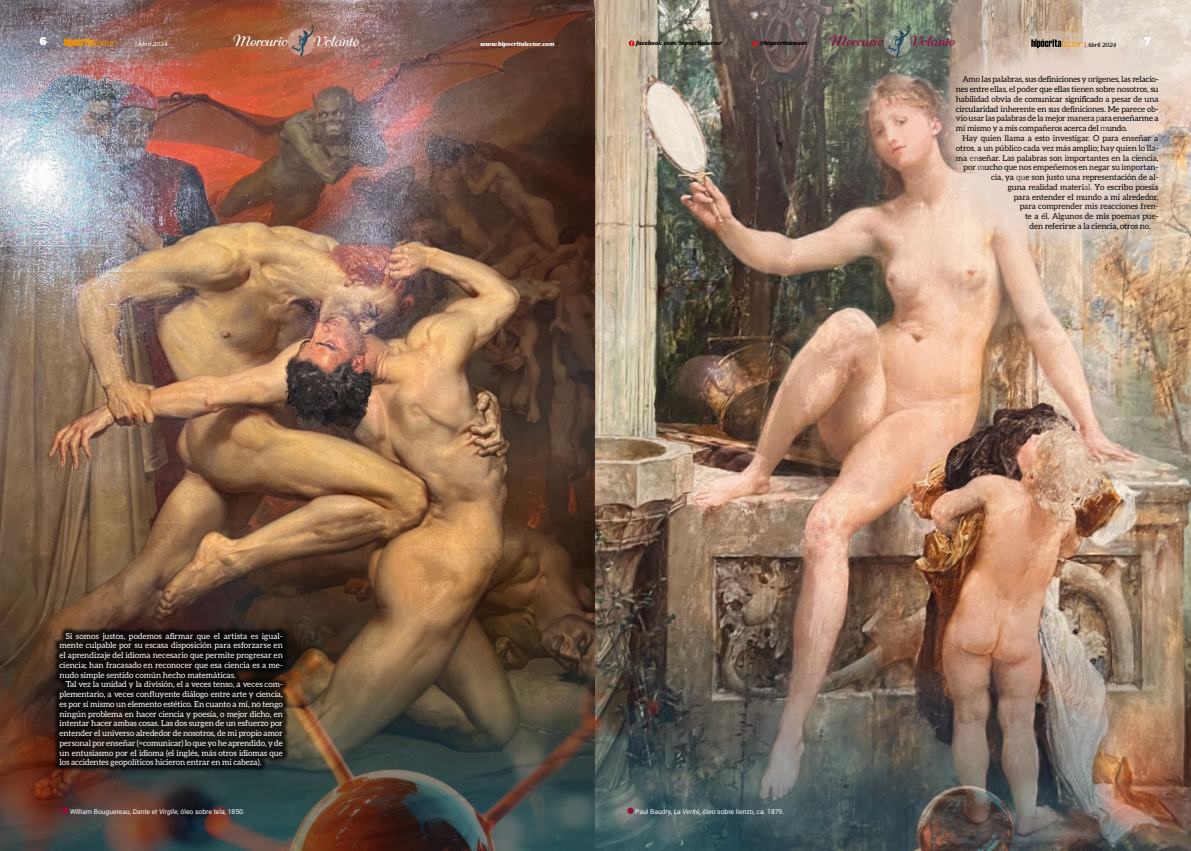
<style>
.page{position:relative;width:1191px;height:851px;background:#fff}
.page>*{position:absolute;margin:0;border:0;box-sizing:border-box;transform-origin:0 0}
.t1{font:15.23px "Rundkursiv";letter-spacing:-.03em;color:#fff}
.t2{font:15.23px "Rundkursiv";letter-spacing:-.03em;color:#930a3e}
.t3{font:9.75px "Alfa Slab One";color:#fff}
.t4{font:8.25px/9.8px "Aleo";color:#fff;text-align:justify}
.t5{font:8.25px/9.8px "Aleo";letter-spacing:-.01em;color:#100808;text-align:justify}
.t6{font:8.25px "Aleo";letter-spacing:-.01em;color:#000}
.t7{font:6.75px "Roboto";color:#fff}
.t8{font:italic 900 6px "Prumo Banner";color:#000}
.t9{font:italic 900 6px "Prumo Banner";color:#fff}
.t10{font:italic 500 6px "Prumo Banner";color:#fff}
.t11{font:italic 500 6px "Prumo Banner";color:#000}
.s1{font-weight:900;font-style:normal}
.s2{font-weight:900;font-style:normal;color:#e0040b}
.s3{font-style:italic}
.s4{color:#000}
.s5{color:#4f443f}
.s6{color:#100808}
</style>
<div class="page">
<img style="left:0;top:0;width:595px;height:535px">
<img style="left:595px;top:0;width:596px;height:535px">
<img style="left:0;top:535px;width:1191px;height:315px">
<div style="left:53px;top:625px;width:236px;height:148px;background:#000;opacity:.75"></div>
<svg style="left:923px;top:31px;width:253px;height:214px;background:#dfccc0"></svg>
<svg style="left:62px;top:807px;width:6px;height:6px"></svg>
<svg style="left:627px;top:807px;width:6px;height:6px"></svg>
<div style="left:883px;top:29px;width:28px;height:27px;background:#5f6156;border-radius:50%"></div>
<img style="left:884px;top:25px;width:27px;height:31px">
<svg style="left:1031px;top:39px;width:51px;height:9px"></svg>
<svg style="left:629px;top:40px;width:5px;height:6px"></svg>
<svg style="left:752px;top:41px;width:6px;height:5px"></svg>
<div style="left:288px;top:28px;width:27px;height:28px;background:#c59784;border-radius:50%"></div>
<img style="left:289px;top:24px;width:26px;height:32px">
<svg style="left:64px;top:38px;width:52px;height:9px"></svg>
<p class="t3" style="left:40px;top:33px;width:8px">6</p>
<p class="t10" style="left:136px;top:40px;width:33px"><span class="s1">|</span> Abril 2024</p>
<h1 class="t1" style="left:232px;top:33px;width:56px">Mercurio</h1>
<h1 class="t1" style="left:313px;top:33px;width:46px">Volante</h1>
<p class="t9" style="left:480px;top:40px;width:75px">www.hipocritalector.com</p>
<p class="t8" style="left:636px;top:39px;width:88px">facebook.com/hipocritalector</p>
<p class="t8" style="left:759px;top:39px;width:49px">@hipocritatweet</p>
<h1 class="t2" style="left:828px;top:33px;width:56px">Mercurio</h1>
<h1 class="t2" style="left:909px;top:33px;width:46px">Volante</h1>
<p class="t11" style="left:1084px;top:41px;width:33px"><span class="s2">|</span> Abril 2024</p>
<p class="t3" style="left:1144px;top:33px;width:8px">7</p>
<p class="t4" style="left:60px;top:630px;width:225px;text-indent:6px">Si somos justos, podemos afirmar que el artista es igual&shy;mente culpable por su escasa disposición para esforzarse en el aprendizaje del idioma necesario que permite progresar en ciencia; han fracasado en reconocer que esa ciencia es a me&shy;nudo simple sentido común hecho matemáticas.</p>
<p class="t4" style="left:60px;top:679px;width:225px;text-indent:6px">Tal vez la unidad y la división, el a veces tenso, a veces com&shy;plementario, a veces confluyente diálogo entre arte y ciencia, es por sí mismo un elemento estético. En cuanto a mí, no tengo ningún problema en hacer ciencia y poesía, o mejor dicho, en intentar hacer ambas cosas. Las dos surgen de un esfuerzo por entender el universo alrededor de nosotros, de mi propio amor personal por enseñar (=comunicar) lo que yo he aprendido, y de un entusiasmo por el idioma (el inglés, más otros idiomas que los accidentes geopolíticos hicieron entrar en mi cabeza).</p>
<p class="t7" style="left:70px;top:806px;width:176px">William Bouguereau, <span class="s3">Dante et Virgile</span>, óleo sobre tela, 1850.</p>
<p class="t7" style="left:635px;top:806px;width:150px">Paul Baudry, <span class="s3">La Verité</span>, óleo sobre lienzo, ca. 1879.</p>
<p class="t5" style="left:956px;top:74px;width:204px;text-indent:6px">Amo las palabras, <span class="s4">sus definiciones</span> y orígenes, las <span class="s4">relacio&shy;nes entre</span> ellas, el poder <span class="s4">que ellas</span> tienen <span class="s4">sobre</span> nosotros, <span class="s4">su </span>habilidad obvia de <span class="s4">comunicar significado</span> a pesar de una <span class="s4">circularidad</span> inherente <span class="s4">en sus</span> definiciones. <span class="s4">Me</span> parece ob&shy;vio usar las palabras de la mejor manera <span class="s5">p</span><span class="s4">ara enseñarme a </span>mí mismo <span class="s4">y a mis</span> compañeros <span class="s4">acerca del</span> <span class="s5">m</span><span class="s4">undo.</span></p>
<p class="t5" style="left:962px;top:133px;width:198px">Hay quien llama <span class="s4">a esto</span> investigar. O para enseñar <span class="s4">a</span></p>
<p class="t5" style="left:956px;top:143px;width:204px"><span class="s4">otros</span><span class="s5">,</span> <span class="s4">a</span> un público cada vez <span class="s4">más amplio;</span> hay quien lo lla-</p>
<p class="t5" style="left:956px;top:152px;width:204px">ma <span class="s5">en</span><span class="s4">señar.</span> Las palabras son importantes en la ciencia,</p>
<p class="t5" style="left:963px;top:162px;width:196px">por <span class="s5">m</span><span class="s4">ucho</span> que nos empeñemos <span class="s4">en</span> negar su importan-</p>
<p class="t6" style="left:991px;top:172px;width:169px"><span class="s6">cia,</span> ya <span class="s5">qu</span>e son <span class="s6">justo una</span> representación <span class="s6">de</span> al-</p>
<p class="t5" style="left:1007px;top:182px;width:152px"><span class="s4">guna</span> realidad materi<span class="s5">al.</span> <span class="s4">Yo escribo</span> poesía</p>
<p class="t6" style="left:1013px;top:192px;width:146px"><span class="s6">para</span> entender el <span class="s6">mundo</span> a <span class="s6">mi</span> alrededor,</p>
<p class="t5" style="left:1019px;top:201px;width:140px">para comprender mis reacciones fren-</p>
<p class="t5" style="left:1025px;top:211px;width:135px">te <span class="s4">a</span> él. Algunos de <span class="s4">mis</span> poemas pue-</p>
<p class="t6" style="left:1029px;top:221px;width:123px"><span class="s6">den</span> referirse a <span class="s6">la</span> ciencia, otros <span class="s6">no.</span></p>
</div>
